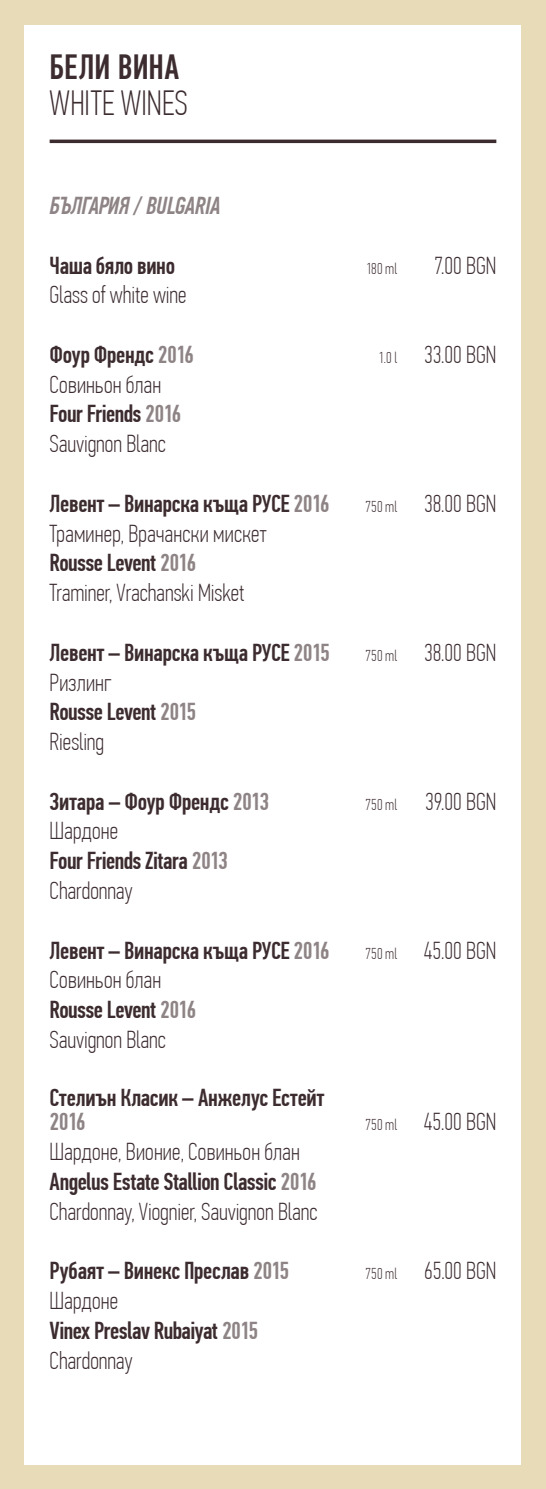
<style>
.page{position:relative;width:546px;height:1489px;background:#fff}
.page>*{position:absolute;margin:0;border:0;box-sizing:border-box;transform-origin:0 0}
.t1{font:100 35px "PF Din Text Comp Pro";color:#3c2c2f}
.t2{font:500 35px "PF Din Text Comp Pro";letter-spacing:.005em;color:#3c2c2f}
.t3{font:100 24.5px/29.8px "PF Din Text Comp Pro";color:#3c2c2f}
.t4{font:500 24.5px/29.8px "PF Din Text Comp Pro";letter-spacing:-.015em;color:#3c2c2f}
.t5{font:italic 500 24.5px "PF Din Text Comp Pro";letter-spacing:-.02em;color:#8e8485}
.t6{font:500 24.5px "PF Din Text Comp Pro";color:#8e8485}
.t7{font:100 15.75px "PF Din Text Comp Pro";color:#3c2c2f}
.s1{color:#8e8485}
.s2{font-size:15.75px}
.s3{font-weight:500}
.s4{font-weight:500;color:#8e8485}
.s5{font-weight:100}
</style>
<div class="page">
<div style="left:0;top:0;width:546px;height:1488px;background:#e8dbb7"></div>
<div style="left:25px;top:25px;width:496px;height:1438px;background:#fff"></div>
<hr style="left:50px;top:140px;width:446px;height:3px;background:#3c2c2f">
<h1 class="t2" style="left:50px;top:52px;width:131px">БЕЛИ ВИНА</h1>
<h1 class="t1" style="left:50px;top:88px;width:140px">WHITE WINES</h1>
<p class="t5" style="left:50px;top:196px;width:172px">БЪЛГАРИЯ / BULGARIA</p>
<p class="t4" style="left:50px;top:252px;width:127px">Чаша бяло вино</p>
<p class="t7" style="left:366px;top:262px;width:33px">180 ml</p>
<p class="t3" style="left:434px;top:252px;width:63px">7.00 BGN</p>
<p class="t3" style="left:50px;top:282px;width:138px">Glass of white wine</p>
<p class="t4" style="left:50px;top:342px;width:146px">Фоур Френдс <span class="s1">2016</span></p>
<p class="t3" style="left:378px;top:342px;width:119px"><span class="s2">1.0 l</span> 33.00 BGN</p>
<p class="t3" style="left:50px;top:371px;width:133px">Совиньон блан<br><span class="s3">Four Friends</span> <span class="s4">2016<br></span>Sauvignon Blanc</p>
<p class="t4" style="left:50px;top:491px;width:282px">Левент – Винарска къща РУСЕ <span class="s1">2016</span></p>
<p class="t3" style="left:365px;top:491px;width:132px"><span class="s2">750 ml</span> 38.00 BGN</p>
<p class="t3" style="left:50px;top:520px;width:218px">Траминер, Врачански мискет<br><span class="s3">Rousse Levent</span> <span class="s4">2016<br></span>Traminer, Vrachanski Misket</p>
<p class="t4" style="left:50px;top:639px;width:282px">Левент – Винарска къща РУСЕ <span class="s1">2015</span></p>
<p class="t3" style="left:365px;top:639px;width:132px"><span class="s2">750 ml</span> 38.00 BGN</p>
<p class="t3" style="left:50px;top:669px;width:148px">Ризлинг<br><span class="s3">Rousse Levent</span> <span class="s4">2015<br></span>Riesling</p>
<p class="t4" style="left:50px;top:788px;width:221px">Зитара – Фоур Френдс <span class="s1">2013</span></p>
<p class="t3" style="left:365px;top:788px;width:132px"><span class="s2">750 ml</span> 39.00 BGN</p>
<p class="t3" style="left:50px;top:818px;width:180px">Шардоне<br><span class="s3">Four Friends Zitara</span> <span class="s4">2013<br></span>Chardonnay</p>
<p class="t4" style="left:50px;top:937px;width:282px">Левент – Винарска къща РУСЕ <span class="s1">2016</span></p>
<p class="t3" style="left:365px;top:937px;width:132px"><span class="s2">750 ml</span> 45.00 BGN</p>
<p class="t3" style="left:50px;top:967px;width:148px">Совиньон блан<br><span class="s3">Rousse Levent</span> <span class="s4">2016<br></span>Sauvignon Blanc</p>
<p class="t4" style="left:50px;top:1084px;width:276px">Стелиън Класик – Анжелус Естейт</p>
<p class="t6" style="left:50px;top:1111px;width:38px">2016</p>
<p class="t3" style="left:365px;top:1109px;width:132px"><span class="s2">750 ml</span> 45.00 BGN</p>
<p class="t3" style="left:50px;top:1139px;width:269px">Шардоне, Вионие, Совиньон блан<br><span class="s3">Angelus Estate Stallion Classic</span> <span class="s4">2016<br></span>Chardonnay, Viognier, Sauvignon Blanc</p>
<p class="t4" style="left:50px;top:1258px;width:241px">Рубаят – Винекс Преслав <span class="s1">2015</span></p>
<p class="t3" style="left:365px;top:1258px;width:132px"><span class="s2">750 ml</span> 65.00 BGN</p>
<p class="t4" style="left:50px;top:1287px;width:210px"><span class="s5">Шардоне<br></span>Vinex Preslav Rubaiyat <span class="s1">2015<br></span><span class="s5">Chardonnay</span></p>
</div>
